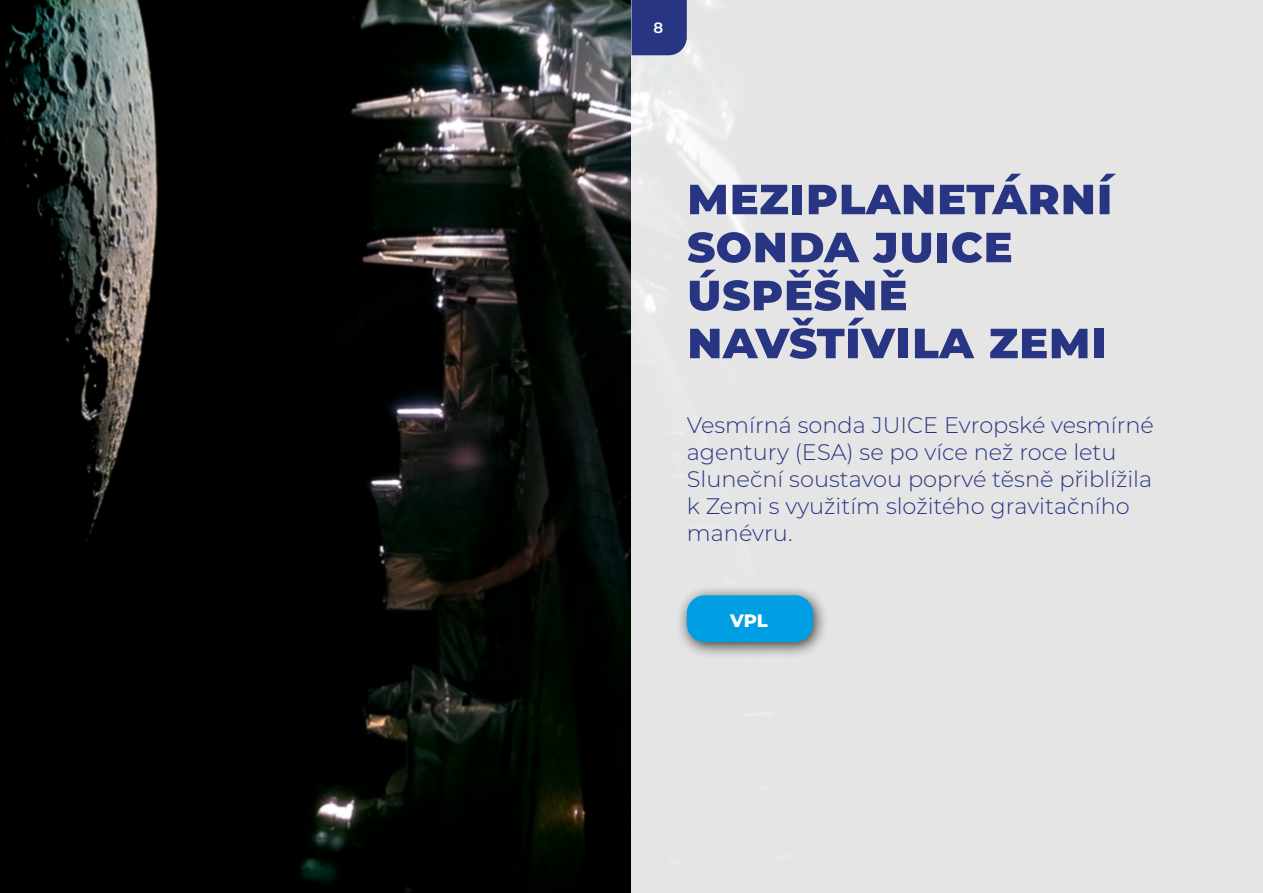
<style>
.page{position:relative;width:1263px;height:893px;background:#fff}
.page>*{position:absolute;margin:0;border:0;box-sizing:border-box;transform-origin:0 0}
.t1{font:800 51px/48px "Montserrat";color:#283583}
.t2{font:300 22.5px/27px "Montserrat";color:#283583}
.t3{font:800 18px "Montserrat";color:#fff}
.t4{font:600 15px "Montserrat";color:#fff}
</style>
<div class="page">
<img style="left:0;top:0;width:631px;height:893px">
<div style="left:631px;top:0;width:632px;height:893px;background:#e5e5e5"></div>
<div style="left:675px;top:585px;width:154px;height:75px;background:#000;opacity:.75"></div>
<div style="left:687px;top:595px;width:126px;height:47px;background:#009fe3;border-radius:18px"></div>
<div style="left:631px;top:0;width:56px;height:55px;background:#283583"></div>
<p class="t4" style="left:654px;top:17px;width:11px">8</p>
<h1 class="t1" style="left:687px;top:169px;width:427px">Meziplanetární sonda JUICE úspěšně navštívila Zemi</h1>
<p class="t2" style="left:687px;top:411px;width:469px">Vesmírná sonda JUICE Evropské vesmírné agentury (ESA) se po více než roce letu Sluneční soustavou poprvé těsně přiblížila k Zemi s využitím složitého gravitačního manévru.</p>
<p class="t3" style="left:730px;top:608px;width:39px">VPL</p>
</div>
